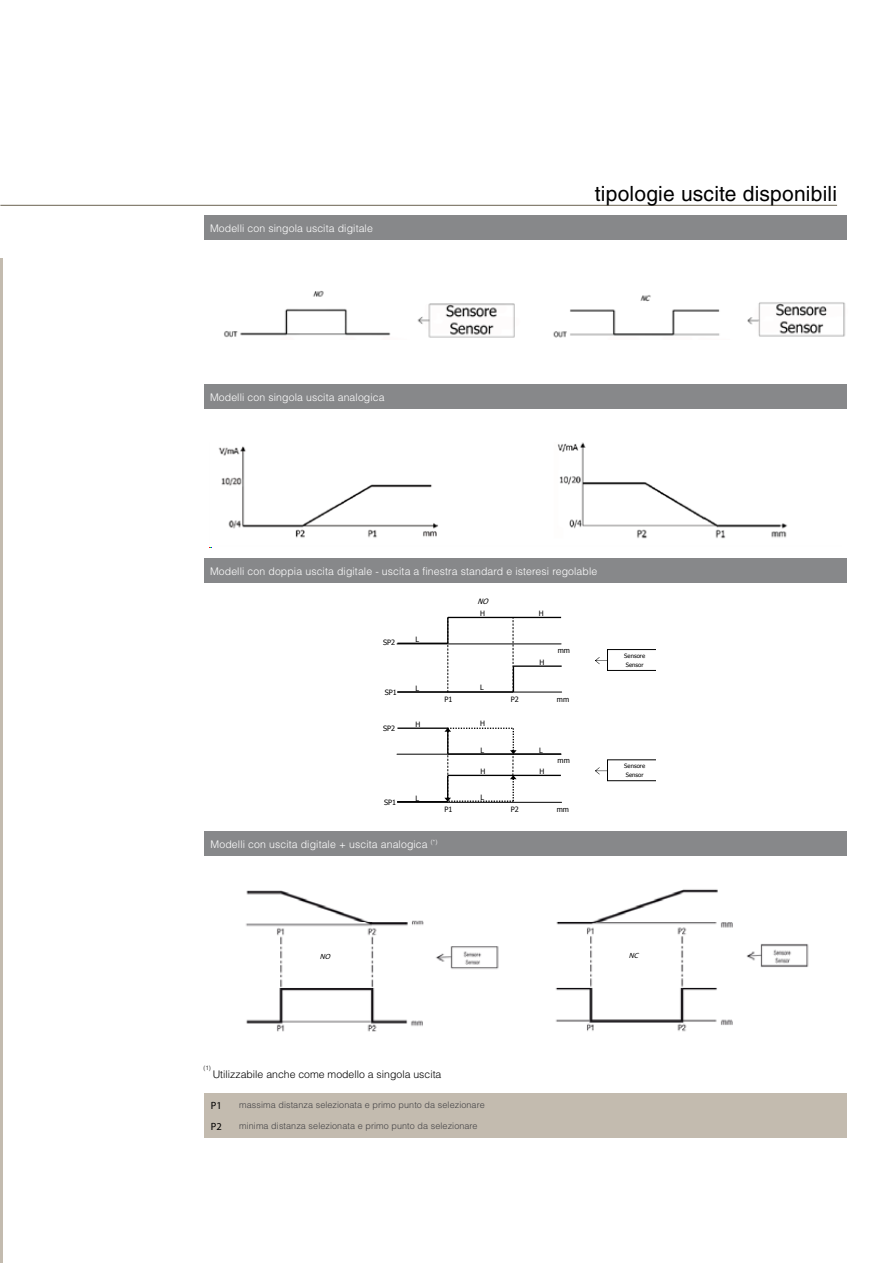
<style>
.page{position:relative;width:893px;height:1263px;background:#fff}
.page>*{position:absolute;margin:0;border:0;box-sizing:border-box;transform-origin:0 0}
.t1{font:21px "Helvetica LT Std";letter-spacing:.01em;color:#000}
.t2{font:300 10.5px "Helvetica LT Std";letter-spacing:.01em;color:#fff}
.t3{font:300 10.5px "Helvetica LT Std";color:#000}
.t4{font:10.5px/20.9px "Myriad Pro";color:#000}
.t5{font:300 9px "Helvetica LT Std";letter-spacing:.01em;color:#434245}
.t6{font:italic 7.5px "Myriad Pro";color:#000}
.t7{font:7.35px "Tahoma";color:#000}
.t8{font:italic 7.35px "Tahoma";color:#000}
.t9{font:300 6.15px "Helvetica LT Std";color:#000}
.t10{font:6px/8.6px "Tahoma";letter-spacing:.005em;color:#000}
</style>
<div class="page">
<hr style="left:0;top:258px;width:3px;height:1005px;background:#c3bbaf">
<hr style="left:0;top:205px;width:837px;height:1px;background:#6b6351">
<div style="left:204px;top:215px;width:642px;height:25px;background:#87888a"></div>
<img style="left:224px;top:290px;width:622px;height:48px">
<div style="left:204px;top:384px;width:642px;height:25px;background:#87888a"></div>
<img style="left:209px;top:443px;width:579px;height:105px">
<img style="left:245px;top:889px;width:564px;height:143px">
<div style="left:205px;top:831px;width:642px;height:25px;background:#87888a"></div>
<div style="left:205px;top:1093px;width:642px;height:45px;background:#c3bbaf"></div>
<div style="left:302px;top:447px;width:34px;height:28px;background:#fff"></div>
<div style="left:679px;top:435px;width:58px;height:46px;background:#fff"></div>
<div style="left:204px;top:558px;width:642px;height:25px;background:#87888a"></div>
<hr style="left:397px;top:691px;width:116px;height:2px;background:#000">
<svg style="left:513px;top:618px;width:1px;height:74px"></svg>
<svg style="left:595px;top:649px;width:61px;height:22px"></svg>
<hr style="left:397px;top:692px;width:165px;height:1px;background:#000">
<hr style="left:397px;top:644px;width:164px;height:1px;background:#000">
<hr style="left:397px;top:643px;width:51px;height:1px;background:#000">
<svg style="left:447px;top:617px;width:2px;height:75px"></svg>
<hr style="left:513px;top:665px;width:49px;height:2px;background:#000">
<hr style="left:448px;top:617px;width:113px;height:1px;background:#000">
<svg style="left:595px;top:759px;width:61px;height:22px"></svg>
<hr style="left:397px;top:802px;width:165px;height:1px;background:#000">
<hr style="left:397px;top:754px;width:164px;height:1px;background:#000">
<hr style="left:397px;top:727px;width:51px;height:2px;background:#000">
<hr style="left:448px;top:753px;width:113px;height:2px;background:#000">
<hr style="left:397px;top:801px;width:50px;height:1px;background:#000">
<hr style="left:448px;top:775px;width:113px;height:1px;background:#000">
<svg style="left:444px;top:728px;width:73px;height:74px"></svg>
<p class="t2" style="left:210px;top:222px;width:164px">Modelli con singola uscita digitale</p>
<p class="t2" style="left:210px;top:391px;width:176px">Modelli con singola uscita analogica</p>
<h1 class="t1" style="left:595px;top:181px;width:244px">tipologie uscite disponibili</h1>
<p class="t2" style="left:210px;top:564px;width:389px">Modelli con doppia uscita digitale - uscita a finestra standard e isteresi regolable</p>
<p class="t8" style="left:478px;top:596px;width:15px">NO</p>
<p class="t7" style="left:480px;top:609px;width:6px">H</p>
<p class="t7" style="left:539px;top:609px;width:6px">H</p>
<p class="t7" style="left:383px;top:637px;width:14px">SP2</p>
<p class="t7" style="left:415px;top:634px;width:5px">L</p>
<p class="t7" style="left:558px;top:645px;width:14px">mm</p>
<p class="t7" style="left:539px;top:657px;width:6px">H</p>
<p class="t7" style="left:385px;top:687px;width:14px">SP1</p>
<p class="t7" style="left:415px;top:683px;width:5px">L</p>
<p class="t7" style="left:480px;top:682px;width:5px">L</p>
<p class="t7" style="left:444px;top:694px;width:10px">P1</p>
<p class="t7" style="left:511px;top:694px;width:10px">P2</p>
<p class="t7" style="left:557px;top:694px;width:14px">mm</p>
<p class="t7" style="left:383px;top:723px;width:14px">SP2</p>
<p class="t7" style="left:416px;top:719px;width:6px">H</p>
<p class="t7" style="left:480px;top:718px;width:6px">H</p>
<p class="t7" style="left:480px;top:745px;width:5px">L</p>
<p class="t7" style="left:539px;top:745px;width:5px">L</p>
<p class="t7" style="left:558px;top:755px;width:14px">mm</p>
<p class="t7" style="left:480px;top:766px;width:6px">H</p>
<p class="t7" style="left:539px;top:766px;width:6px">H</p>
<p class="t7" style="left:384px;top:797px;width:14px">SP1</p>
<p class="t7" style="left:415px;top:793px;width:5px">L</p>
<p class="t7" style="left:480px;top:792px;width:5px">L</p>
<p class="t7" style="left:444px;top:804px;width:10px">P1</p>
<p class="t7" style="left:511px;top:804px;width:10px">P2</p>
<p class="t7" style="left:557px;top:804px;width:14px">mm</p>
<p class="t2" style="left:211px;top:837px;width:228px">Modelli con uscita digitale + uscita analogica <sup>(*)</sup></p>
<p class="t10" style="left:624px;top:651px;width:22px">Sensore<br>Sensor</p>
<p class="t10" style="left:624px;top:762px;width:22px">Sensore<br>Sensor</p>
<p class="t6" style="left:320px;top:952px;width:14px">NO</p>
<p class="t6" style="left:629px;top:951px;width:13px">NC</p>
<p class="t9" style="left:203px;top:1064px;width:9px">(1)</p>
<p class="t3" style="left:213px;top:1068px;width:230px">Utilizzabile anche come modello a singola uscita</p>
<p class="t5" style="left:239px;top:1099px;width:247px">massima distanza selezionata e primo punto da selezionare</p>
<p class="t5" style="left:239px;top:1120px;width:240px">minima distanza selezionata e primo punto da selezionare</p>
<p class="t4" style="left:211px;top:1095px;width:13px">P1<br>P2</p>
</div>
